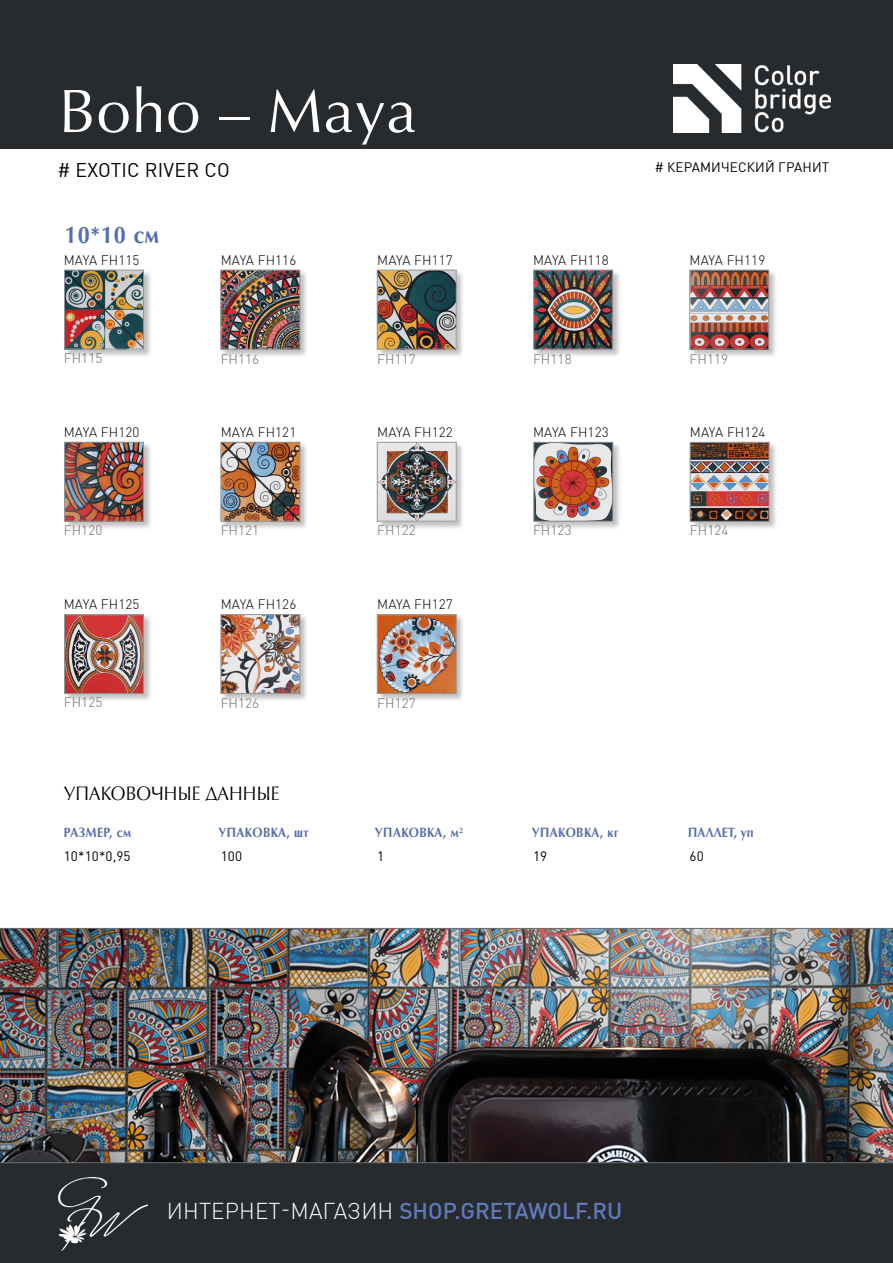
<style>
.page{position:relative;width:893px;height:1263px;background:#fff}
.page>*{position:absolute;margin:0;border:0;box-sizing:border-box;transform-origin:0 0}
.t1{font:61.5px "AG Opus High Resolution";letter-spacing:.01em;color:#fff}
.t2{font:700 24px "AG Opus High Resolution";color:#556daf;scale:.9 1}
.t3{font:500 22.5px "DIN Pro";color:#617abc}
.t4{font:19.5px "AG Opus High Resolution";letter-spacing:.01em;color:#000;scale:.9 1}
.t5{font:19.5px "DIN Pro";letter-spacing:.01em;color:#000}
.t6{font:300 13.5px "DIN Pro";letter-spacing:.01em;color:#000}
.t7{font:300 13.5px "DIN Pro";letter-spacing:.01em;color:#6d6e71}
.t8{font:700 13.5px "AG Opus High Resolution";letter-spacing:.04em;color:#556daf;scale:.9 1}
.t9{font:13.5px "DIN Pro";letter-spacing:.01em;color:#000}
.s1{font-weight:300;color:#fff}
</style>
<div class="page">
<div style="left:0;top:0;width:893px;height:149px;background:#282b2e"></div>
<div style="left:0;top:1163px;width:893px;height:100px;background:#282b2e"></div>
<img style="left:673px;top:64px;width:157px;height:68px">
<img style="left:58px;top:1178px;width:89px;height:73px">
<div style="left:377px;top:441px;width:88px;height:89px;background:#000;opacity:.25"></div>
<img style="left:379px;top:444px;width:75px;height:75px">
<div style="left:377px;top:442px;width:79px;height:79px;border:1px solid #939598"></div>
<div style="left:64px;top:614px;width:88px;height:88px;background:#000;opacity:.25"></div>
<img style="left:66px;top:616px;width:76px;height:76px">
<div style="left:64px;top:614px;width:80px;height:80px;border:1px solid #939598"></div>
<div style="left:220px;top:614px;width:88px;height:88px;background:#000;opacity:.25"></div>
<img style="left:223px;top:616px;width:75px;height:76px">
<div style="left:221px;top:614px;width:79px;height:80px;border:1px solid #939598"></div>
<div style="left:377px;top:614px;width:88px;height:88px;background:#000;opacity:.25"></div>
<img style="left:379px;top:616px;width:75px;height:76px">
<div style="left:377px;top:614px;width:79px;height:80px;border:1px solid #939598"></div>
<div style="left:220px;top:269px;width:88px;height:89px;background:#000;opacity:.25"></div>
<img style="left:223px;top:272px;width:75px;height:75px">
<div style="left:221px;top:270px;width:79px;height:79px;border:1px solid #939598"></div>
<div style="left:377px;top:269px;width:88px;height:89px;background:#000;opacity:.25"></div>
<img style="left:379px;top:272px;width:75px;height:75px">
<div style="left:377px;top:270px;width:79px;height:79px;border:1px solid #939598"></div>
<div style="left:533px;top:269px;width:88px;height:89px;background:#000;opacity:.25"></div>
<img style="left:535px;top:272px;width:76px;height:75px">
<div style="left:533px;top:270px;width:80px;height:79px;border:1px solid #939598"></div>
<div style="left:689px;top:269px;width:88px;height:89px;background:#000;opacity:.25"></div>
<img style="left:691px;top:272px;width:76px;height:75px">
<div style="left:689px;top:270px;width:80px;height:79px;border:1px solid #939598"></div>
<div style="left:64px;top:441px;width:88px;height:89px;background:#000;opacity:.25"></div>
<img style="left:66px;top:444px;width:76px;height:75px">
<div style="left:64px;top:442px;width:80px;height:79px;border:1px solid #939598"></div>
<div style="left:220px;top:441px;width:88px;height:89px;background:#000;opacity:.25"></div>
<img style="left:223px;top:444px;width:75px;height:75px">
<div style="left:221px;top:442px;width:79px;height:79px;border:1px solid #939598"></div>
<div style="left:533px;top:442px;width:88px;height:88px;background:#000;opacity:.25"></div>
<img style="left:536px;top:444px;width:75px;height:75px">
<div style="left:534px;top:442px;width:79px;height:79px;border:1px solid #939598"></div>
<div style="left:690px;top:442px;width:88px;height:88px;background:#000;opacity:.25"></div>
<img style="left:692px;top:444px;width:75px;height:75px">
<div style="left:690px;top:442px;width:79px;height:79px;border:1px solid #939598"></div>
<div style="left:64px;top:269px;width:88px;height:89px;background:#000;opacity:.25"></div>
<img style="left:66px;top:272px;width:76px;height:75px">
<div style="left:64px;top:270px;width:80px;height:79px;border:1px solid #939598"></div>
<img style="left:0;top:928px;width:893px;height:235px">
<h1 class="t1" style="left:58px;top:76px;width:360px">Boho – Maya</h1>
<h3 class="t5" style="left:58px;top:158px;width:174px"># EXOTIC RIVER CO</h3>
<p class="t9" style="left:655px;top:159px;width:176px"># Керамический гранит</p>
<h2 class="t2" style="left:65px;top:221px;width:106px">10*10 см</h2>
<p class="t6" style="left:64px;top:252px;width:77px">MAYA FH115</p>
<p class="t6" style="left:221px;top:252px;width:77px">MAYA FH116</p>
<p class="t6" style="left:377px;top:252px;width:77px">MAYA FH117</p>
<p class="t6" style="left:533px;top:252px;width:77px">MAYA FH118</p>
<p class="t6" style="left:690px;top:252px;width:77px">MAYA FH119</p>
<p class="t7" style="left:64px;top:350px;width:40px">FH115</p>
<p class="t7" style="left:221px;top:351px;width:40px">FH116</p>
<p class="t7" style="left:377px;top:351px;width:40px">FH117</p>
<p class="t7" style="left:533px;top:351px;width:40px">FH118</p>
<p class="t7" style="left:690px;top:351px;width:40px">FH119</p>
<p class="t6" style="left:64px;top:424px;width:77px">MAYA FH120</p>
<p class="t6" style="left:221px;top:424px;width:77px">MAYA FH121</p>
<p class="t6" style="left:377px;top:424px;width:77px">MAYA FH122</p>
<p class="t7" style="left:64px;top:521px;width:40px">FH120</p>
<p class="t7" style="left:221px;top:522px;width:40px">FH121</p>
<p class="t7" style="left:377px;top:522px;width:40px">FH122</p>
<p class="t6" style="left:64px;top:596px;width:77px">MAYA FH125</p>
<p class="t6" style="left:221px;top:596px;width:77px">MAYA FH126</p>
<p class="t6" style="left:377px;top:596px;width:77px">MAYA FH127</p>
<p class="t7" style="left:64px;top:693px;width:40px">FH125</p>
<p class="t7" style="left:221px;top:694px;width:40px">FH126</p>
<p class="t7" style="left:377px;top:694px;width:40px">FH127</p>
<p class="t6" style="left:533px;top:424px;width:77px">MAYA FH123</p>
<p class="t6" style="left:690px;top:424px;width:77px">MAYA FH124</p>
<p class="t7" style="left:533px;top:521px;width:40px">FH123</p>
<p class="t7" style="left:690px;top:522px;width:40px">FH124</p>
<h3 class="t4" style="left:64px;top:782px;width:239px">УПАКОВОЧНЫЕ ДАННЫЕ</h3>
<p class="t8" style="left:64px;top:825px;width:76px">размер, см</p>
<p class="t8" style="left:219px;top:825px;width:102px">упаковка, шт</p>
<p class="t8" style="left:375px;top:825px;width:99px">упаковка, м<sup>2</sup></p>
<p class="t8" style="left:532px;top:825px;width:98px">упаковка, кг</p>
<p class="t8" style="left:688px;top:825px;width:74px">паллет, уп</p>
<p class="t9" style="left:64px;top:848px;width:68px">10*10*0,95</p>
<p class="t9" style="left:221px;top:848px;width:23px">100</p>
<p class="t9" style="left:377px;top:848px;width:9px">1</p>
<p class="t9" style="left:533px;top:848px;width:16px">19</p>
<p class="t9" style="left:690px;top:848px;width:16px">60</p>
<h3 class="t3" style="left:167px;top:1196px;width:457px"><span class="s1">интернет-магазин</span> SHOP.GRETAWOLF.RU</h3>
</div>
